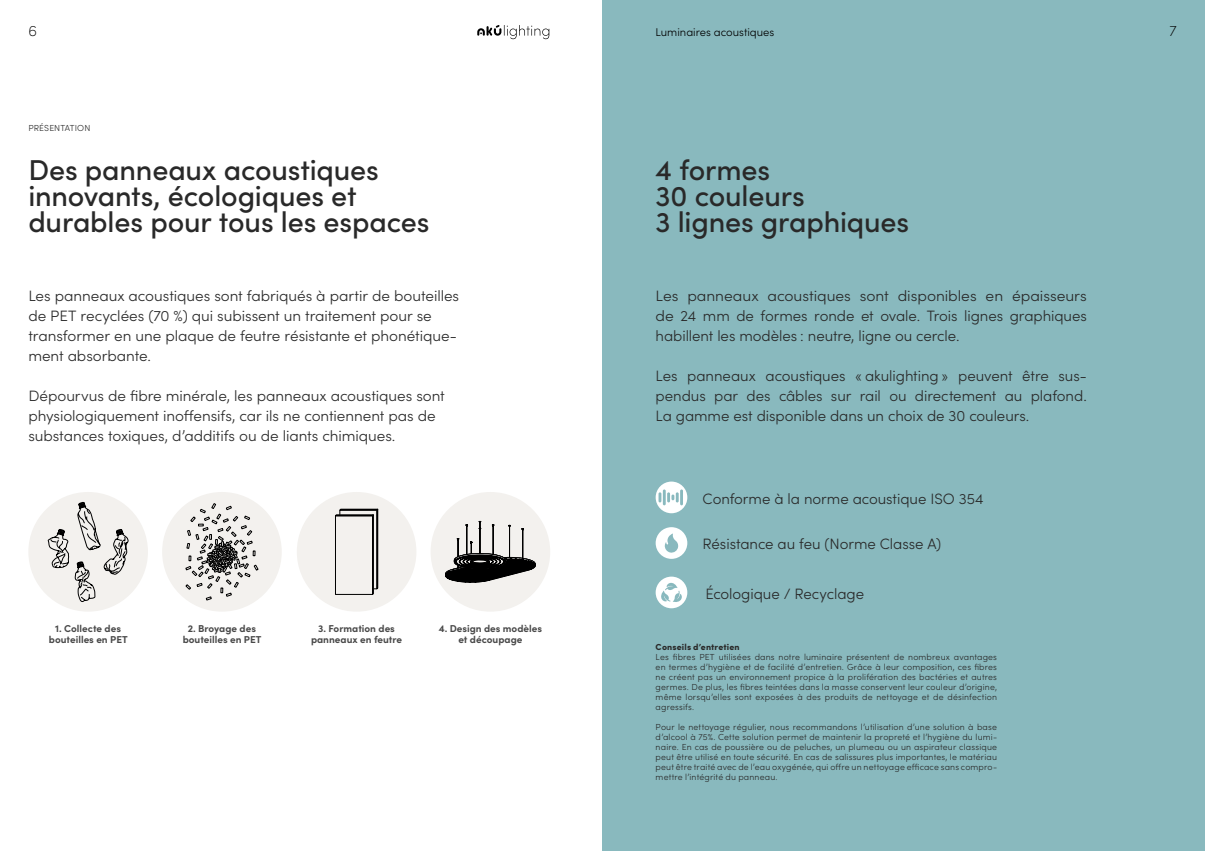
<style>
.page{position:relative;width:1205px;height:851px;background:#fff}
.page>*{position:absolute;margin:0;border:0;box-sizing:border-box;transform-origin:0 0}
.t1{font:500 28.75px/26.2px "Sofia Pro";letter-spacing:-.005em;color:#292929}
.t2{font:300 15px/20px "Sofia Pro";letter-spacing:-.005em;color:#292929}
.t3{font:300 15px/20px "Sofia Pro";letter-spacing:-.005em;color:#292929;text-align:justify;scale:1.04 1}
.t4{font:200 15px "Sofia Pro";color:#000}
.t5{font:300 11.25px "Sofia Pro";color:#000}
.t6{font:700 10px/11.2px "Sofia Pro";color:#484848;text-align:center}
.t7{font:300 8.75px/10px "Sofia Pro";letter-spacing:.02em;color:#292929;text-align:justify}
.t8{font:900 8.75px "Sofia Pro";letter-spacing:.02em;color:#292929}
</style>
<div class="page">
<div style="left:602px;top:0;width:603px;height:850px;background:#89b9be"></div>
<div style="left:162px;top:492px;width:120px;height:119px;background:#f3f1ee;border-radius:50%"></div>
<svg style="left:186px;top:503px;width:72px;height:97px"></svg>
<div style="left:28px;top:492px;width:120px;height:119px;background:#f3f1ee;border-radius:50%"></div>
<svg style="left:48px;top:529px;width:21px;height:38px"></svg>
<svg style="left:75px;top:502px;width:53px;height:99px"></svg>
<div style="left:431px;top:492px;width:119px;height:119px;background:#f3f1ee;border-radius:50%"></div>
<svg style="left:445px;top:521px;width:90px;height:61px"></svg>
<div style="left:297px;top:492px;width:119px;height:119px;background:#f3f1ee;border-radius:50%"></div>
<svg style="left:335px;top:508px;width:43px;height:86px"></svg>
<svg style="left:656px;top:481px;width:31px;height:32px"></svg>
<div style="left:656px;top:527px;width:31px;height:31px;background:#fff;border-radius:50%"></div>
<svg style="left:664px;top:533px;width:14px;height:20px"></svg>
<div style="left:656px;top:576px;width:31px;height:32px;background:#fff;border-radius:50%"></div>
<svg style="left:661px;top:582px;width:21px;height:20px"></svg>
<svg style="left:477px;top:25px;width:72px;height:14px"></svg>
<h2 class="t4" style="left:28px;top:20px;width:10px">6</h2>
<p class="t5" style="left:656px;top:24px;width:120px">Luminaires acoustiques</p>
<h2 class="t4" style="left:1169px;top:20px;width:9px">7</h2>
<p class="t7" style="left:28px;top:122px;width:64px">PRÉSENTATION</p>
<p class="t1" style="left:28px;top:155px;width:403px">Des panneaux acoustiques innovants, écologiques et durables pour tous les espaces</p>
<p class="t2" style="left:28px;top:285px;width:432px">Les panneaux acoustiques sont fabriqués à partir de bouteilles de PET recyclées (70 %) qui subissent un traitement pour se transformer en une plaque de feutre résistante et phonétique&shy;ment absorbante.</p>
<p class="t2" style="left:28px;top:385px;width:418px">Dépourvus de fibre minérale, les panneaux acoustiques sont physiologiquement inoffensifs, car ils ne contiennent pas de substances toxiques, d’additifs ou de liants chimiques.</p>
<p class="t6" style="left:49px;top:622px;width:80px">1. Collecte des bouteilles en PET</p>
<p class="t6" style="left:188px;top:622px;width:70px">2. Broyage des</p>
<p class="t6" style="left:183px;top:633px;width:80px">bouteilles en PET</p>
<p class="t6" style="left:311px;top:622px;width:93px">3. Formation des panneaux en feutre</p>
<p class="t6" style="left:439px;top:622px;width:105px">4. Design des modèles et découpage</p>
<p class="t1" style="left:656px;top:155px;width:116px">4 formes</p>
<p class="t1" style="left:656px;top:181px;width:151px">30 couleurs</p>
<p class="t1" style="left:656px;top:207px;width:255px">3 lignes graphiques</p>
<p class="t3" style="left:656px;top:285px;width:416px">Les panneaux acoustiques sont disponibles en épaisseurs de 24 mm de formes ronde et ovale. Trois lignes graphiques habillent les modèles : neutre, ligne ou cercle.</p>
<p class="t2" style="left:656px;top:365px;width:433px;text-align:justify">Les panneaux acoustiques « akulighting » peuvent être sus&shy;pendus par des câbles sur rail ou directement au plafond.<br>La gamme est disponible dans un choix de 30 couleurs.</p>
<p class="t2" style="left:702px;top:487px;width:282px">Conforme à la norme acoustique ISO 354</p>
<p class="t2" style="left:702px;top:533px;width:240px">Résistance au feu (Norme Classe A)</p>
<p class="t2" style="left:705px;top:582px;width:160px">Écologique / Recyclage</p>
<p class="t8" style="left:656px;top:639px;width:86px">Conseils d’entretien</p>
<p class="t7" style="left:656px;top:651px;width:343px">Les fibres PET utilisées dans notre luminaire présentent de nombreux avantages en termes d’hygiène et de facilité d’entretien. Grâce à leur composition, ces fibres ne créent pas un environnement propice à la prolifération des bactéries et autres germes. De plus, les fibres teintées dans la masse conservent leur couleur d’origine, même lorsqu’elles sont exposées à des produits de nettoyage et de désinfection agressifs.</p>
<p class="t7" style="left:656px;top:721px;width:343px">Pour le nettoyage régulier, nous recommandons l’utilisation d’une solution à base d’alcool à 75%. Cette solution permet de maintenir la propreté et l’hygiène du lumi&shy;naire. En cas de poussière ou de peluches, un plumeau ou un aspirateur classique peut être utilisé en toute sécurité. En cas de salissures plus importantes, le matériau peut être traité avec de l’eau oxygénée, qui offre un nettoyage efficace sans compro&shy;mettre l’intégrité du panneau.</p>
</div>
